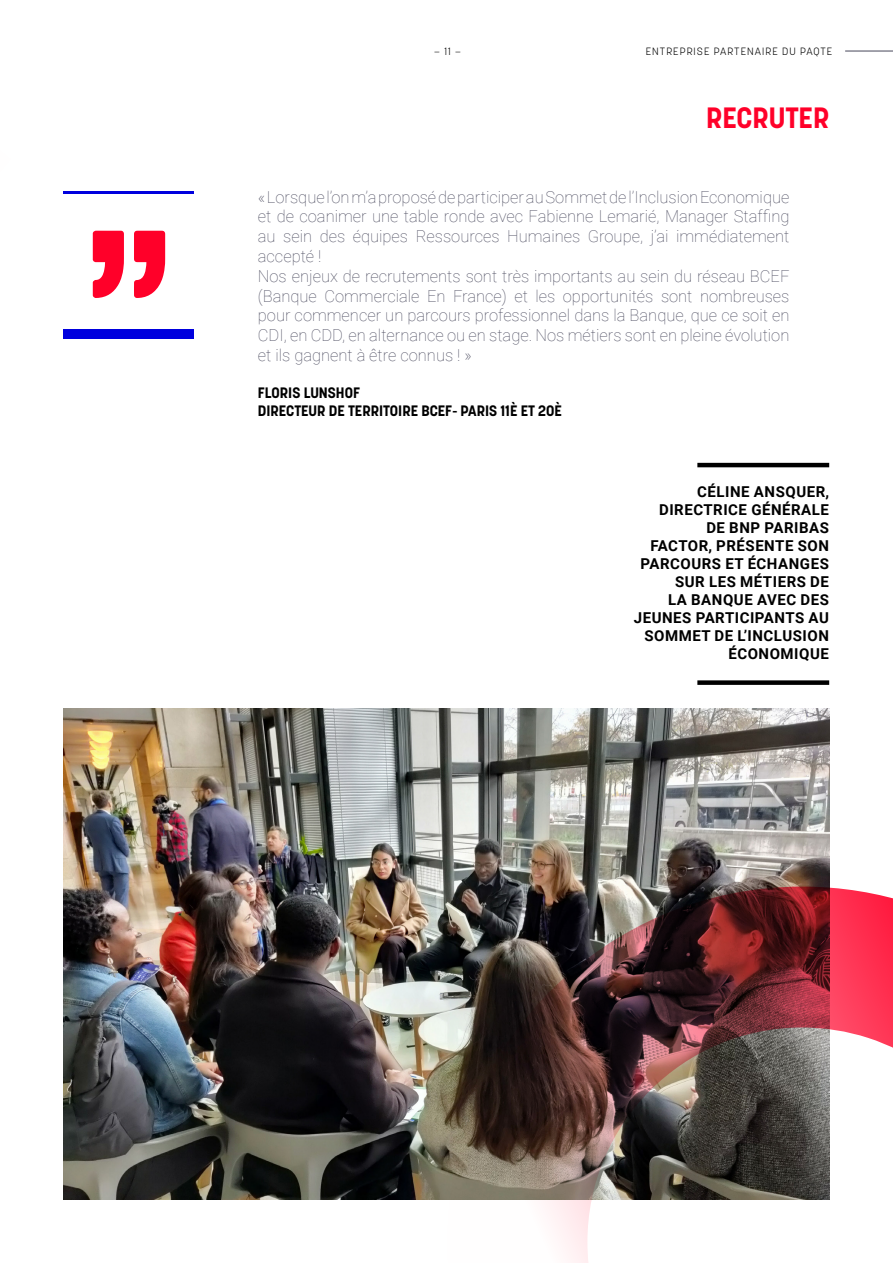
<style>
.page{position:relative;width:893px;height:1263px;background:#fff}
.page>*{position:absolute;margin:0;border:0;box-sizing:border-box;transform-origin:0 0}
.LABOR1{font:700 29.1px "Korolev";color:#ff0029}
.t1{font:100 16.5px/19.8px "Roboto";color:#46465a;text-align:justify}
.LABOR1-2{font:700 15px/18px "Roboto";letter-spacing:.035em;color:#000;text-align:right}
.LABOR1-3{font:700 15px "Korolev";color:#000}
.t2{font:300 10.5px "Korolev";letter-spacing:.1em;color:#000}
</style>
<div class="page">
<hr style="left:845px;top:51px;width:48px;height:1px;background:#46465a">
<hr style="left:64px;top:191px;width:130px;height:2px;background:#0000de">
<div style="left:64px;top:329px;width:130px;height:10px;background:#0000de"></div>
<img style="left:64px;top:709px;width:765px;height:490px">
<hr style="left:697px;top:463px;width:132px;height:4px;background:#000">
<div style="left:697px;top:680px;width:132px;height:5px;background:#000"></div>
<svg style="left:93px;top:231px;width:31px;height:67px"></svg>
<svg style="left:134px;top:231px;width:31px;height:67px"></svg>
<img style="left:446px;top:886px;width:447px;height:377px">
<p class="t2" style="left:434px;top:44px;width:28px">— 11 —</p>
<p class="t2" style="left:646px;top:44px;width:188px">ENTREPRISE PARTENAIRE DU PAQTE</p>
<p class="LABOR1" style="left:706px;top:100px;width:124px">RECRUTER</p>
<p class="t1" style="left:258px;top:186px;width:533px">« Lorsque l’on m’a proposé de participer au Sommet de l’Inclusion Economique et de coanimer une table ronde avec Fabienne Lemarié, Manager Staffing au sein des équipes Ressources Humaines Groupe, j’ai immédiatement accepté !</p>
<p class="t1" style="left:258px;top:265px;width:533px">Nos enjeux de recrutements sont très importants au sein du réseau BCEF (Banque Commerciale En France) et les opportunités sont nombreuses pour commencer un parcours professionnel dans la Banque, que ce soit en CDI, en CDD, en alternance ou en stage. Nos métiers sont en pleine évolution et ils gagnent à être connus ! »</p>
<p class="LABOR1-3" style="left:258px;top:383px;width:104px">FLORIS LUNSHOF</p>
<p class="LABOR1-3" style="left:258px;top:402px;width:306px">DIRECTEUR DE TERRITOIRE BCEF- PARIS 11È ET 20È</p>
<p class="LABOR1-2" style="left:634px;top:482px;width:197px">CÉLINE ANSQUER,<br>DIRECTRICE GÉNÉRALE<br>DE BNP PARIBAS<br>FACTOR, PRÉSENTE SON<br>PARCOURS ET ÉCHANGES<br>SUR LES MÉTIERS DE<br>LA BANQUE AVEC DES<br>JEUNES PARTICIPANTS AU<br>SOMMET DE L’INCLUSION<br>ÉCONOMIQUE</p>
</div>
